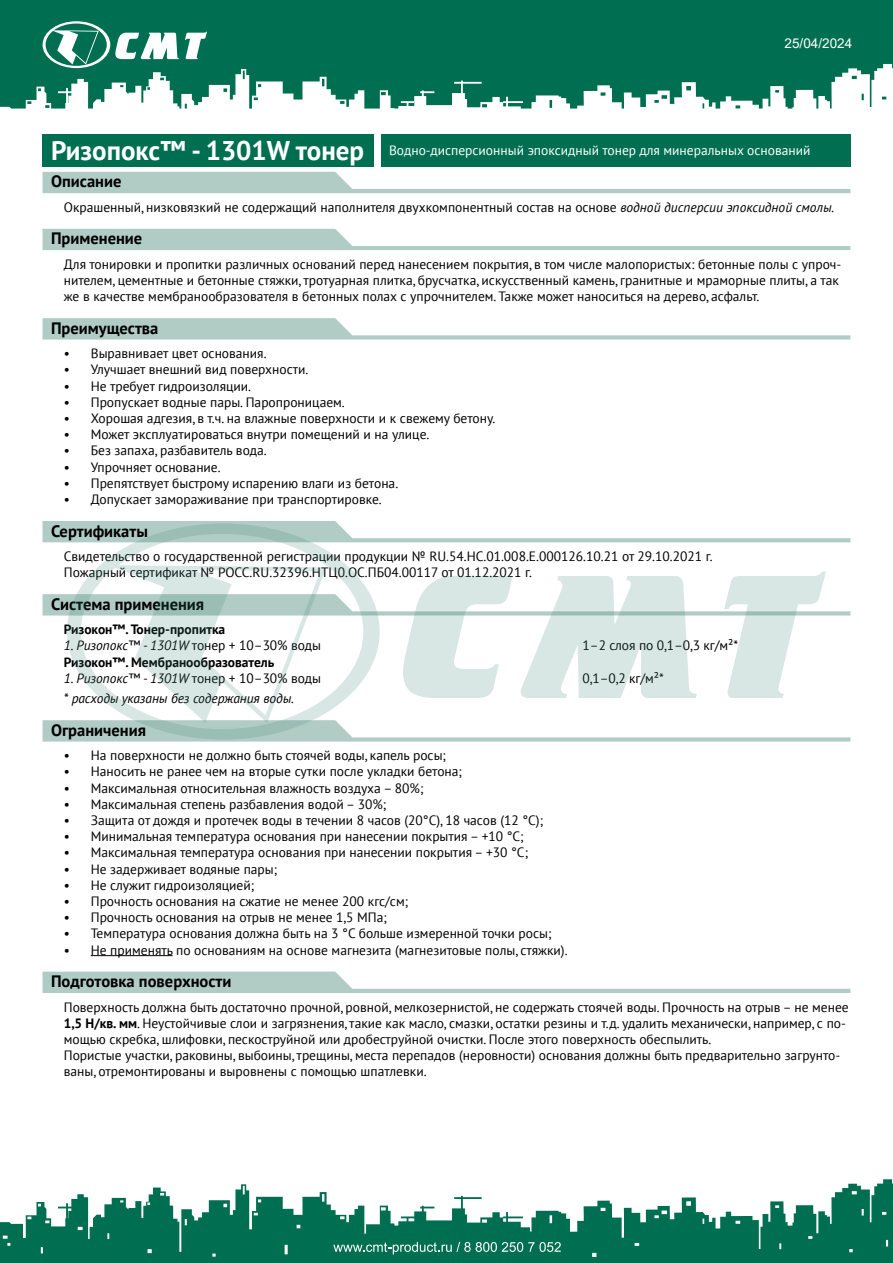
<style>
.page{position:relative;width:893px;height:1263px;background:#fff}
.page>*{position:absolute;margin:0;border:0;box-sizing:border-box;transform-origin:0 0}
.t1{font:700 16.5px "PT Sans";color:#000}
.t2{font:13.5px/16.2px "PT Sans";color:#000}
.t3{font:italic 13.5px "PT Sans";letter-spacing:-.005em;color:#000}
.t4{font:13.5px "PT Sans";color:#fff}
.t5{font:700 13.5px "PT Sans";color:#000}
.t6{font:13.5px "Arial";color:#fff}
.s1{font-weight:700;font-size:27px}
.s2{font-style:italic}
.s3{font-style:normal}
.s4{font-weight:700}
</style>
<div class="page">
<svg style="left:0;top:0;width:893px;height:109px;background:#25846a"></svg>
<svg style="left:0;top:1179px;width:893px;height:84px;fill:#006f51"></svg>
<svg style="left:185px;top:32px;width:22px;height:27px"></svg>
<svg style="left:43px;top:21px;width:136px;height:47px"></svg>
<svg style="left:333px;top:1242px;width:228px;height:12px;background:#398f78"></svg>
<svg style="left:43px;top:172px;width:807px;height:21px"></svg>
<svg style="left:43px;top:318px;width:807px;height:21px"></svg>
<svg style="left:43px;top:521px;width:807px;height:21px"></svg>
<svg style="left:43px;top:971px;width:807px;height:22px"></svg>
<svg style="left:43px;top:229px;width:807px;height:21px"></svg>
<div style="left:43px;top:134px;width:331px;height:33px;background:#006f51"></div>
<div style="left:381px;top:134px;width:469px;height:33px;background:#006f51"></div>
<hr style="left:91px;top:955px;width:82px;height:1px;background:#000">
<svg style="left:67px;top:523px;width:313px;height:42px"></svg>
<svg style="left:43px;top:565px;width:807px;height:176px"></svg>
<p class="t6" style="left:785px;top:34px;width:69px">25/04/2024</p>
<p class="t4" style="left:51px;top:142px;width:761px"><span class="s1">Ризопокс™ - 1301W тонер</span> Водно-дисперсионный эпоксидный тонер для минеральных оснований</p>
<p class="t2" style="left:64px;top:199px;width:772px">Окрашенный, низковязкий не содержащий наполнителя двухкомпонентный состав на основе <span class="s2">водной дисперсии эпоксидной смолы.</span></p>
<p class="t1" style="left:51px;top:171px;width:72px">Описание</p>
<p class="t1" style="left:51px;top:228px;width:93px">Применение</p>
<p class="t2" style="left:64px;top:256px;width:779px">Для тонировки и пропитки различных оснований перед нанесением покрытия, в том числе малопористых: бетонные полы с упроч&shy;нителем, цементные и бетонные стяжки, тротуарная плитка, брусчатка, искусственный камень, гранитные и мраморные плиты, а так же в качестве мембранообразователя в бетонных полах с упрочнителем. Также может наноситься на дерево, асфальт.</p>
<p class="t1" style="left:51px;top:317px;width:109px">Преимущества</p>
<p class="t2" style="left:64px;top:345px;width:204px">• Выравнивает цвет основания.</p>
<p class="t2" style="left:64px;top:361px;width:246px">• Улучшает внешний вид поверхности.</p>
<p class="t2" style="left:64px;top:377px;width:189px">• Не требует гидроизоляции.</p>
<p class="t2" style="left:64px;top:394px;width:283px">• Пропускает водные пары. Паропроницаем.</p>
<p class="t2" style="left:64px;top:410px;width:433px">• Хорошая адгезия, в т.ч. на влажные поверхности и к свежему бетону.</p>
<p class="t2" style="left:64px;top:426px;width:367px">• Может эксплуатироваться внутри помещений и на улице.</p>
<p class="t2" style="left:64px;top:442px;width:204px">• Без запаха, разбавитель вода.</p>
<p class="t2" style="left:64px;top:458px;width:158px">• Упрочняет основание.</p>
<p class="t2" style="left:64px;top:475px;width:336px">• Препятствует быстрому испарению влаги из бетона.</p>
<p class="t2" style="left:64px;top:491px;width:319px">• Допускает замораживание при транспортировке.</p>
<p class="t1" style="left:51px;top:520px;width:98px">Сертификаты</p>
<p class="t2" style="left:64px;top:548px;width:650px">Свидетельство о государственной регистрации продукции № RU.54.НС.01.008.Е.000126.10.21 от 29.10.2021 г.<br>Пожарный сертификат № РОСС.RU.32396.НТЦ0.ОС.ПБ04.00117 от 01.12.2021 г.</p>
<p class="t1" style="left:51px;top:593px;width:155px">Система применения</p>
<p class="t5" style="left:64px;top:620px;width:163px">Ризокон™. Тонер-пропитка</p>
<p class="t3" style="left:64px;top:637px;width:259px">1. Ризопокс™ - 1301W <span class="s3">тонер + 10–30% воды</span></p>
<p class="t2" style="left:583px;top:637px;width:157px">1–2 слоя по 0,1–0,3 кг/м²*</p>
<p class="t5" style="left:64px;top:653px;width:212px">Ризокон™. Мембранообразователь</p>
<p class="t3" style="left:64px;top:669px;width:259px">1. Ризопокс™ - 1301W <span class="s3">тонер + 10–30% воды</span></p>
<p class="t2" style="left:583px;top:670px;width:83px">0,1–0,2 кг/м²*</p>
<p class="t3" style="left:64px;top:690px;width:232px">* расходы указаны без содержания воды.</p>
<p class="t1" style="left:51px;top:719px;width:97px">Ограничения</p>
<p class="t2" style="left:64px;top:747px;width:384px">• На поверхности не должно быть стоячей воды, капель росы;</p>
<p class="t2" style="left:64px;top:763px;width:400px">• Наносить не ранее чем на вторые сутки после укладки бетона;</p>
<p class="t2" style="left:64px;top:779px;width:361px">• Максимальная относительная влажность воздуха – 80%;</p>
<p class="t2" style="left:64px;top:796px;width:324px">• Максимальная степень разбавления водой – 30%;</p>
<p class="t2" style="left:64px;top:812px;width:481px">• Защита от дождя и протечек воды в течении 8 часов (20°С), 18 часов (12 °С);</p>
<p class="t2" style="left:64px;top:828px;width:461px">• Минимальная температура основания при нанесении покрытия – +10 °С;</p>
<p class="t2" style="left:64px;top:844px;width:466px">• Максимальная температура основания при нанесении покрытия – +30 °С;</p>
<p class="t2" style="left:64px;top:860px;width:215px">• Не задерживает водяные пары;</p>
<p class="t2" style="left:64px;top:877px;width:192px">• Не служит гидроизоляцией;</p>
<p class="t2" style="left:64px;top:893px;width:346px">• Прочность основания на сжатие не менее 200 кгс/см;</p>
<p class="t2" style="left:64px;top:909px;width:325px">• Прочность основания на отрыв не менее 1,5 МПа;</p>
<p class="t2" style="left:64px;top:925px;width:489px">• Температура основания должна быть на 3 °С больше измеренной точки росы;</p>
<p class="t2" style="left:64px;top:941px;width:505px">• Не применять по основаниям на основе магнезита (магнезитовые полы, стяжки).</p>
<p class="t1" style="left:51px;top:970px;width:182px">Подготовка поверхности</p>
<p class="t2" style="left:64px;top:998px;width:786px">Поверхность должна быть достаточно прочной, ровной, мелкозернистой, не содержать стоячей воды. Прочность на отрыв – не менее <span class="s4">1,5 Н/кв. мм</span>. Неустойчивые слои и загрязнения, такие как масло, смазки, остатки резины и т.д. удалить механически, например, с по&shy;мощью скребка, шлифовки, пескоструйной или дробеструйной очистки. После этого поверхность обеспылить.<br>Пористые участки, раковины, выбоины, трещины, места перепадов (неровности) основания должны быть предварительно загрунто&shy;ваны, отремонтированы и выровнены с помощью шпатлевки.</p>
</div>
